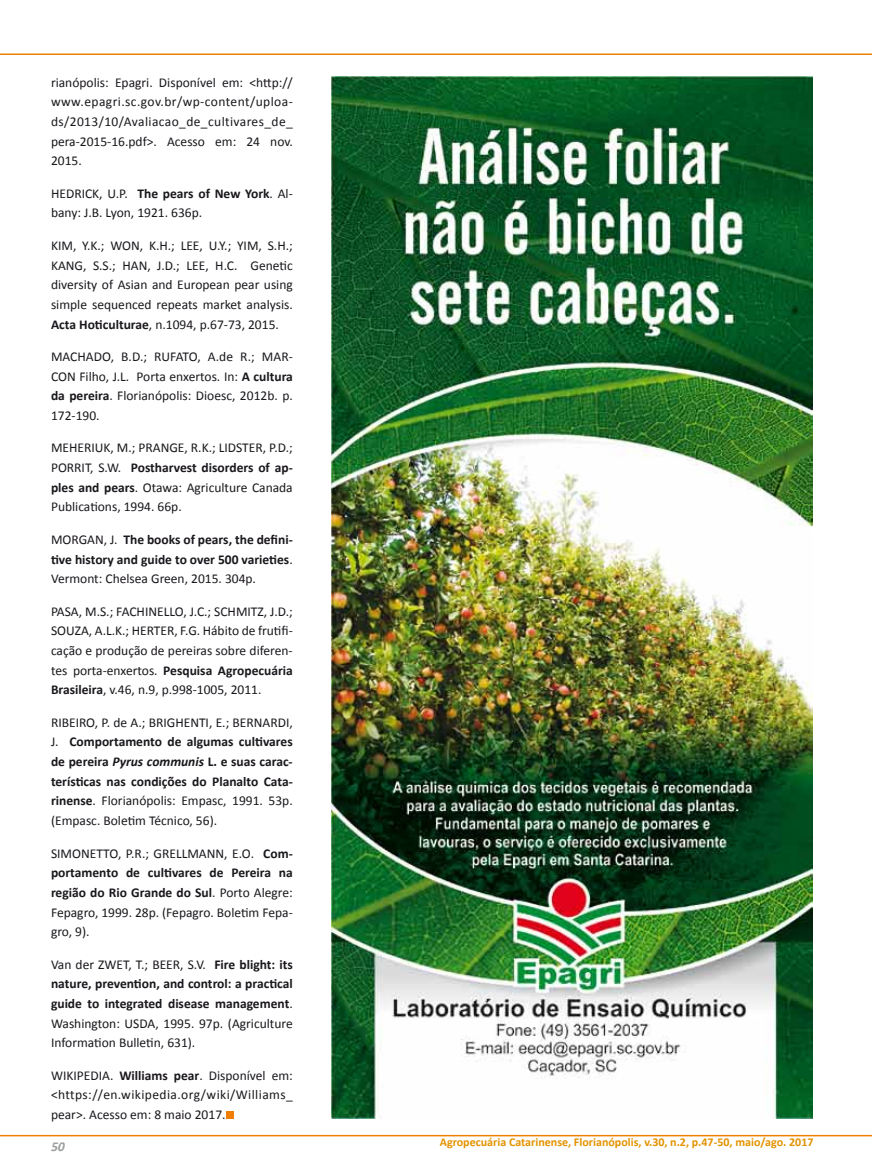
<style>
.page{position:relative;width:872px;height:1170px;background:#fff}
.page>*{position:absolute;margin:0;border:0;box-sizing:border-box;transform-origin:0 0}
.t1{font:13.5px/19.6px "Calibri";color:#1a171c;text-align:justify}
.t2{font:700 13.5px/19.6px "Calibri";color:#1a171c;text-align:justify}
.t3{font:italic 700 13.5px "Calibri";color:#9c9e9f}
.t4{font:700 12px "Calibri";color:#e29300}
.s1{font-weight:700}
.s2{font-weight:400}
.s3{font-style:italic}
</style>
<div class="page">
<hr style="left:0;top:53px;width:872px;height:2px;background:#ee7f00">
<hr style="left:0;top:1134px;width:872px;height:2px;background:#ee7f00">
<div style="left:226px;top:1111px;width:7px;height:7px;background:#ee7f00"></div>
<img style="left:332px;top:77px;width:480px;height:1041px">
<p class="t1" style="left:51px;top:72px;width:243px">rianópolis: Epagri. Disponível em: &lt;http:// www.epagri.sc.gov.br/wp-content/uploa&shy;ds/2013/10/Avaliacao_de_cultivares_de_ pera-2015-16.pdf&gt;. Acesso em: 24 nov.<br>2015.</p>
<p class="t1" style="left:51px;top:183px;width:243px">HEDRICK, U.P. <span class="s1">The pears of New York</span>. Al&shy;bany: J.B. Lyon, 1921. 636p.</p>
<p class="t1" style="left:51px;top:235px;width:243px">KIM, Y.K.; WON, K.H.; LEE, U.Y.; YIM, S.H.; KANG, S.S.; HAN, J.D.; LEE, H.C. Genetic diversity of Asian and European pear using simple sequenced repeats market analysis.<br><span class="s1">Acta Hoticulturae</span>, n.1094, p.67-73, 2015.</p>
<p class="t1" style="left:51px;top:346px;width:243px">MACHADO, B.D.; RUFATO, A.de R.; MAR-CON Filho, J.L. Porta enxertos. In: <span class="s1">A cultura da pereira</span>. Florianópolis: Dioesc, 2012b. p.<br>172-190.</p>
<p class="t1" style="left:51px;top:438px;width:243px">MEHERIUK, M.; PRANGE, R.K.; LIDSTER, P.D.; PORRIT, S.W. <span class="s1">Postharvest disorders of ap&shy;ples and pears</span>. Otawa: Agriculture Canada Publications, 1994. 66p.</p>
<p class="t2" style="left:51px;top:529px;width:243px"><span class="s2">MORGAN, J.</span> The books of pears, the defini&shy;tive history and guide to over 500 varieties<span class="s2">.<br>Vermont: Chelsea Green, 2015. 304p.</span></p>
<p class="t1" style="left:51px;top:601px;width:243px">PASA, M.S.; FACHINELLO, J.C.; SCHMITZ, J.D.; SOUZA, A.L.K.; HERTER, F.G. Hábito de frutifi&shy;cação e produção de pereiras sobre diferen&shy;tes porta-enxertos. <span class="s1">Pesquisa Agropecuária Brasileira</span>, v.46, n.9, p.998-1005, 2011.</p>
<p class="t2" style="left:51px;top:712px;width:243px"><span class="s2">RIBEIRO, P. de A.; BRIGHENTI, E.; BERNARDI, J.</span> Comportamento de algumas cultivares de pereira <span class="s3">Pyrus communis</span> L. e suas carac&shy;terísticas nas condições do Planalto Cata&shy;rinense<span class="s2">. Florianópolis: Empasc, 1991. 53p. (Empasc. Boletim Técnico, 56).</span></p>
<p class="t1" style="left:51px;top:842px;width:243px">SIMONETTO, P.R.; GRELLMANN, E.O. <span class="s1">Com&shy;portamento de cultivares de Pereira na região do Rio Grande do Sul</span>. Porto Alegre:<br>Fepagro, 1999. 28p. (Fepagro. Boletim Fepa&shy;gro, 9).</p>
<p class="t2" style="left:51px;top:953px;width:243px"><span class="s2">Van der ZWET, T.; BEER, S.V.</span> Fire blight: its nature, prevention, and control: a practical guide to integrated disease management<span class="s2">.<br>Washington: USDA, 1995. 97p. (Agriculture Information Bulletin, 631).</span></p>
<p class="t1" style="left:51px;top:1064px;width:243px">WIKIPEDIA. <span class="s1">Williams pear</span>. Disponível em: &lt;https://en.wikipedia.org/wiki/Williams_ pear&gt;. Acesso em: 8 maio 2017.</p>
<p class="t3" style="left:51px;top:1137px;width:15px">50</p>
<p class="t4" style="left:440px;top:1133px;width:375px">Agropecuária Catarinense, Florianópolis, v.30, n.2, p.47-50, maio/ago. 2017</p>
</div>
